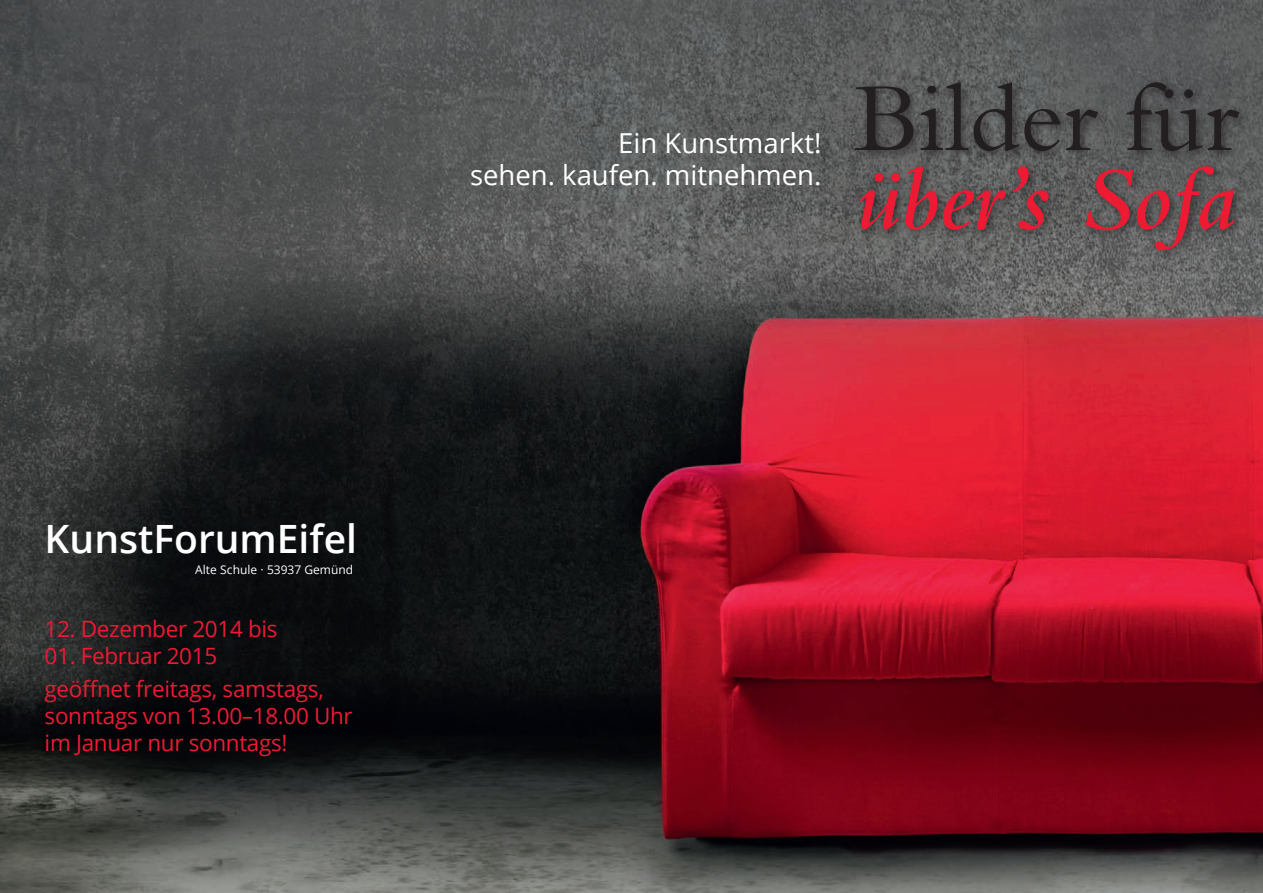
<style>
.page{position:relative;width:1263px;height:893px;background:#fff}
.page>*{position:absolute;margin:0;border:0;box-sizing:border-box;transform-origin:0 0}
.t1{font:100.65px "Bembo";color:#231f20}
.t2{font:italic 600 93px "Bembo";color:#ed1a33}
.t3{font:600 39px "Open Sans";color:#fff}
.t4{font:27.45px/32.1px "Open Sans";color:#fff;text-align:right}
.t5{font:22.5px/33px "Open Sans";letter-spacing:-.015em;color:#ed1a33}
.t6{font:12px "Open Sans";color:#fff}
</style>
<div class="page">
<img style="left:0;top:0;width:1263px;height:893px">
<div style="left:849px;top:77px;width:401px;height:185px;background:#231f20;opacity:.75"></div>
<h3 class="t3" style="left:45px;top:512px;width:314px">KunstForumEifel</h3>
<p class="t6" style="left:195px;top:561px;width:159px">Alte Schule · 53937 Gemünd</p>
<p class="t5" style="left:45px;top:612px;width:234px">12. Dezember 2014 bis</p>
<p class="t5" style="left:45px;top:639px;width:281px">01. Februar 2015<br>geöffnet freitags, samstags,</p>
<p class="t5" style="left:45px;top:702px;width:310px;line-height:27px">sonntags von 13.00–18.00 Uhr im Januar nur sonntags!</p>
<p class="t4" style="left:470px;top:126px;width:353px">Ein Kunstmarkt!<br>sehen. kaufen. mitnehmen.</p>
<h1 class="t1" style="left:855px;top:60px;width:385px">Bilder für</h1>
<h2 class="t2" style="left:855px;top:148px;width:382px">über’s Sofa</h2>
</div>
